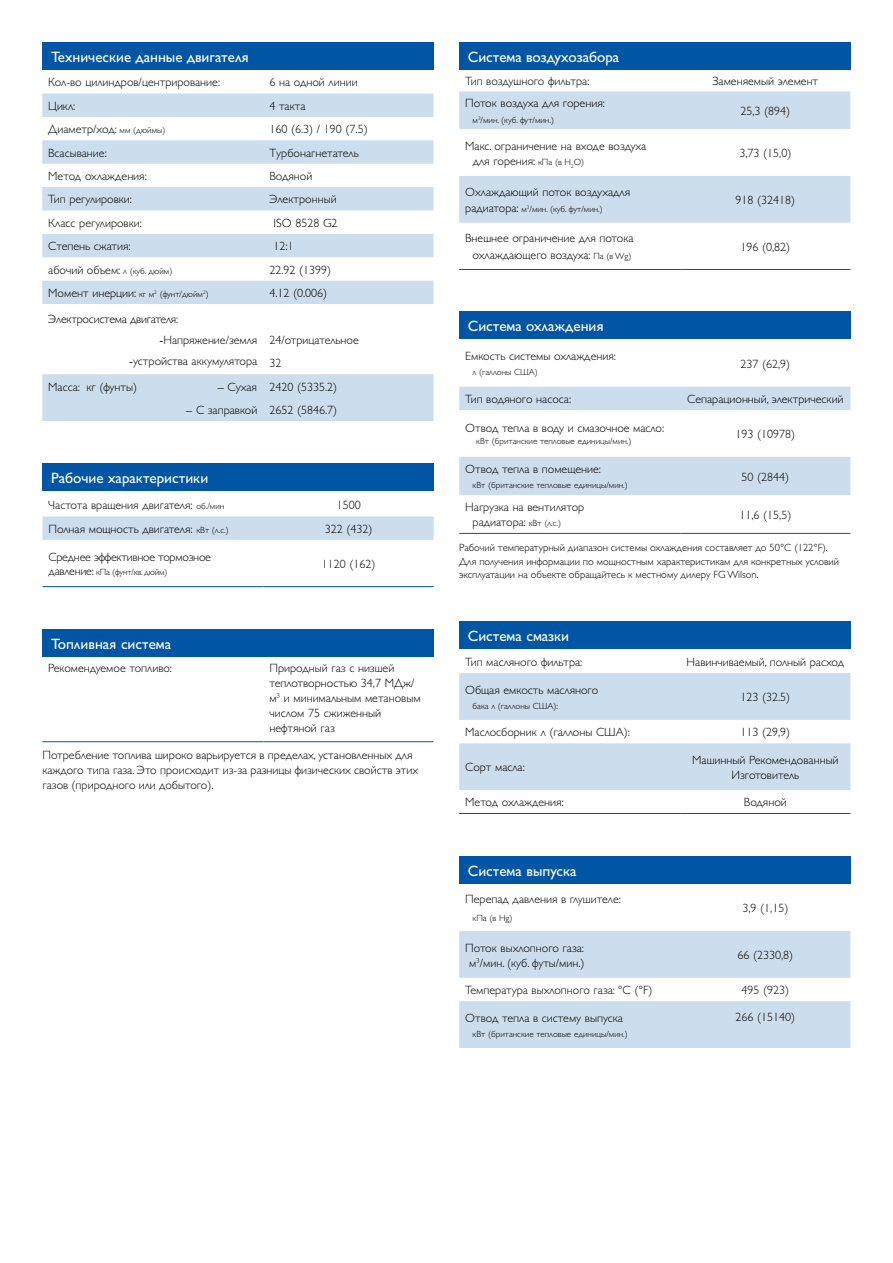
<style>
.page{position:relative;width:893px;height:1263px;background:#fff}
.page>*{position:absolute;margin:0;border:0;box-sizing:border-box;transform-origin:0 0}
.t1{font:15px "Gill Sans Cyr";color:#fff}
.t2{font:300 12px/15px "Gill Sans Cyr";color:#000}
.t3{font:300 12px "Gill Sans Cyr";letter-spacing:-.02em;color:#000}
.t4{font:300 10.5px/13.5px "Gill Sans Cyr";color:#000}
.t5{font:300 9px "Gill Sans Cyr";color:#000}
.t6{font:300 9px "Gill Sans Cyr";letter-spacing:-.02em;color:#000}
.s1{font-size:9px}
.s2{font-family:"Geometric 415 BT Lite A";font-weight:400}
.s3{font-size:12px}
</style>
<div class="page">
<div style="left:43px;top:43px;width:391px;height:27px;background:#0055a4"></div>
<div style="left:459px;top:43px;width:391px;height:27px;background:#0055a4"></div>
<svg style="left:42px;top:94px;width:391px;height:327px"></svg>
<svg style="left:459px;top:91px;width:391px;height:132px;fill:#ccdded"></svg>
<hr style="left:459px;top:269px;width:221px;height:1px;background:#0055a4">
<hr style="left:680px;top:269px;width:170px;height:1px;background:#0055a4">
<div style="left:459px;top:311px;width:391px;height:28px;background:#0055a4"></div>
<svg style="left:459px;top:387px;width:391px;height:108px"></svg>
<hr style="left:459px;top:533px;width:221px;height:1px;background:#0055a4">
<hr style="left:680px;top:533px;width:170px;height:1px;background:#0055a4">
<div style="left:459px;top:621px;width:391px;height:28px;background:#0055a4"></div>
<svg style="left:459px;top:673px;width:391px;height:117px;fill:#ccdded"></svg>
<hr style="left:459px;top:813px;width:221px;height:1px;background:#0055a4">
<hr style="left:680px;top:813px;width:170px;height:1px;background:#0055a4">
<div style="left:459px;top:856px;width:391px;height:28px;background:#0055a4"></div>
<svg style="left:459px;top:931px;width:391px;height:117px;fill:#ccdded"></svg>
<div style="left:43px;top:463px;width:391px;height:28px;background:#0055a4"></div>
<div style="left:43px;top:516px;width:391px;height:24px;background:#ccdded"></div>
<hr style="left:43px;top:586px;width:221px;height:1px;background:#0055a4">
<hr style="left:264px;top:586px;width:170px;height:1px;background:#0055a4">
<div style="left:43px;top:629px;width:391px;height:28px;background:#0055a4"></div>
<hr style="left:42px;top:741px;width:221px;height:1px;background:#0055a4">
<hr style="left:263px;top:741px;width:170px;height:1px;background:#0055a4">
<p class="t1" style="left:51px;top:48px;width:199px">Технические данные двигателя</p>
<p class="t1" style="left:468px;top:48px;width:153px">Система воздухозабора</p>
<p class="t2" style="left:48px;top:75px;width:173px">Кол-во цилиндров/центрирование:</p>
<p class="t2" style="left:269px;top:75px;width:90px">6 на одной линии</p>
<p class="t2" style="left:48px;top:98px;width:29px">Цикл:</p>
<p class="t2" style="left:269px;top:98px;width:38px">4 такта</p>
<p class="t2" style="left:48px;top:122px;width:119px">Диаметр/ход: <span class="s1">мм (дюймы)</span></p>
<p class="t2" style="left:269px;top:122px;width:100px">160 (6.3) / 190 (7.5)</p>
<p class="t2" style="left:48px;top:145px;width:60px">Всасывание:</p>
<p class="t2" style="left:269px;top:145px;width:91px">Tурбонагнетатель</p>
<p class="t2" style="left:48px;top:168px;width:100px">Метод охлаждения:</p>
<p class="t2" style="left:269px;top:168px;width:44px">Водяной</p>
<p class="t2" style="left:48px;top:192px;width:85px">Тип регулировки:</p>
<p class="t2" style="left:269px;top:192px;width:69px">Электронный</p>
<p class="t2" style="left:48px;top:215px;width:95px">Класс регулировки:</p>
<p class="t2" style="left:274px;top:215px;width:65px">ISO 8528 G2</p>
<p class="t2" style="left:48px;top:239px;width:84px">Степень сжатия:</p>
<p class="t2" style="left:274px;top:239px;width:22px">12:1</p>
<p class="t2" style="left:48px;top:262px;width:126px">абочий объем: <span class="s1">л (куб. дюйм)</span></p>
<p class="t2" style="left:269px;top:262px;width:63px">22.92 (1399)</p>
<p class="t2" style="left:48px;top:285px;width:162px">Момент инерции: <span class="s1">кг м</span><sup>2</sup> <span class="s1">(фунт/дюйм</span><sup>2</sup><span class="s1">)</span></p>
<p class="t2" style="left:269px;top:285px;width:59px">4.12 (0.006)</p>
<p class="t3" style="left:48px;top:312px;width:132px">Электросистема двигателя:</p>
<p class="t2" style="left:160px;top:332px;width:99px"><span class="s2">-</span>Напряжение/земля</p>
<p class="t2" style="left:129px;top:353px;width:130px"><span class="s2">-</span>устройства аккумулятора</p>
<p class="t2" style="left:465px;top:74px;width:126px">Тип воздушного фильтра:</p>
<p class="t2" style="left:713px;top:74px;width:107px">Заменяемый элемент</p>
<p class="t2" style="left:465px;top:95px;width:141px">Поток воздуха для горения:</p>
<p class="t5" style="left:473px;top:115px;width:83px">м<sup>3</sup>/мин. (куб. фут/мин.)</p>
<p class="t2" style="left:740px;top:103px;width:51px">25,3 (894)</p>
<p class="t2" style="left:473px;top:138px;width:175px;text-indent:-8px">Макс. ограничение на входе воздуха для горения: <span class="s1">кПа (в Н</span><sub>2</sub><span class="s1">О)</span></p>
<p class="t2" style="left:739px;top:146px;width:53px">3,73 (15,0)</p>
<p class="t2" style="left:465px;top:184px;width:166px">Охлаждающий поток воздухадля</p>
<p class="t5" style="left:465px;top:204px;width:139px"><span class="s3">радиатора:</span> м<sup>3</sup>/мин. (куб. фут/мин.)</p>
<p class="t2" style="left:736px;top:192px;width:61px">918 (32418)</p>
<p class="t2" style="left:465px;top:230px;width:170px;line-height:16.5px;text-align:center">Внешнее ограничение для потока охлаждающего воздуха: <span class="s1">Па (в Wg)</span></p>
<p class="t2" style="left:740px;top:239px;width:51px">196 (0,82)</p>
<p class="t1" style="left:468px;top:317px;width:137px">Система охлаждения</p>
<p class="t2" style="left:465px;top:349px;width:152px">Емкость системы охлаждения:</p>
<p class="t5" style="left:473px;top:367px;width:67px">л (галлоны США)</p>
<p class="t2" style="left:269px;top:328px;width:91px;line-height:23.4px">24/отрицательное<br>32</p>
<p class="t2" style="left:740px;top:356px;width:51px">237 (62,9)</p>
<p class="t2" style="left:48px;top:379px;width:90px">Масса: кг (фунты)</p>
<p class="t2" style="left:218px;top:379px;width:121px"><span class="s2">–</span> Сухая 2420 (5335.2)</p>
<p class="t2" style="left:186px;top:402px;width:152px"><span class="s2">–</span> С заправкой 2652 (5846.7)</p>
<p class="t1" style="left:51px;top:469px;width:159px">Рабочие характеристики</p>
<p class="t2" style="left:49px;top:498px;width:177px">Частота вращения двигателя: <span class="s1">об./мин</span></p>
<p class="t2" style="left:337px;top:498px;width:25px">1500</p>
<p class="t2" style="left:49px;top:521px;width:182px">Полная мощность двигателя: <span class="s1">кВт (л.с.)</span></p>
<p class="t2" style="left:325px;top:521px;width:49px">322 (432)</p>
<p class="t3" style="left:49px;top:550px;width:164px">Среднее эффективное тормозное</p>
<p class="t6" style="left:49px;top:567px;width:120px"><span class="s3">давление:</span> кПа (фунт/кв. дюйм)</p>
<p class="t2" style="left:322px;top:556px;width:55px">1120 (162)</p>
<p class="t1" style="left:51px;top:635px;width:122px">Топливная система</p>
<p class="t2" style="left:48px;top:660px;width:125px">Рекомендуемое топливо:</p>
<p class="t2" style="left:269px;top:660px;width:153px">Природный газ с низшей теплотворностью 34,7 МДж/ м<sup>3</sup> и минимальным метановым числом 75 сжиженный нефтяной газ</p>
<p class="t2" style="left:43px;top:747px;width:377px">Потребление топлива широко варьируется в пределах, установленных для каждого типа газа. Это происходит из-за разницы физических свойств этих газов (природного или добытого).</p>
<p class="t2" style="left:465px;top:391px;width:107px">Тип водяного насоса:</p>
<p class="t2" style="left:687px;top:391px;width:158px">Сепарационный, электрический</p>
<p class="t2" style="left:465px;top:420px;width:200px">Отвод тепла в воду и смазочное масло:</p>
<p class="t5" style="left:476px;top:436px;width:157px">кВт (британские тепловые единицы/мин.)</p>
<p class="t2" style="left:736px;top:426px;width:61px">193 (10978)</p>
<p class="t2" style="left:465px;top:461px;width:137px">Отвод тепла в помещение:</p>
<p class="t5" style="left:473px;top:480px;width:157px">кВт (британские тепловые единицы/мин.)</p>
<p class="t2" style="left:742px;top:469px;width:49px">50 (2844)</p>
<p class="t2" style="left:473px;top:500px;width:113px;text-indent:-7px">Нагрузка на вентилятор радиатора: <span class="s1">кВт (л.с.)</span></p>
<p class="t2" style="left:739px;top:507px;width:53px">11,6 (15,5)</p>
<p class="t4" style="left:459px;top:541px;width:381px">Рабочий температурный диапазон системы охлаждения составляет до 50°C (122°F).<br>Для получения информации по мощностным характеристикам для конкретных условий эксплуатации на объекте обращайтесь к местному дилеру FG Wilson.</p>
<p class="t1" style="left:468px;top:627px;width:103px">Система смазки</p>
<p class="t2" style="left:465px;top:654px;width:119px">Тип масляного фильтра:</p>
<p class="t2" style="left:687px;top:654px;width:159px">Навинчиваемый, полный расход</p>
<p class="t2" style="left:465px;top:682px;width:134px">Общая емкость масляного</p>
<p class="t5" style="left:473px;top:700px;width:87px">бака л (галлоны США):</p>
<p class="t2" style="left:740px;top:689px;width:51px">123 (32.5)</p>
<p class="t2" style="left:465px;top:725px;width:166px">Маслосборник л (галлоны США):</p>
<p class="t2" style="left:740px;top:725px;width:51px">113 (29,9)</p>
<p class="t2" style="left:465px;top:760px;width:61px">Сорт масла:</p>
<p class="t2" style="left:692px;top:752px;width:148px;text-align:center">Машинный Рекомендованный<br>Изготовитель</p>
<p class="t2" style="left:465px;top:795px;width:100px">Метод охлаждения:</p>
<p class="t2" style="left:744px;top:795px;width:44px">Водяной</p>
<p class="t1" style="left:468px;top:862px;width:110px">Система выпуска</p>
<p class="t2" style="left:465px;top:891px;width:157px">Перепад давления в глушителе:</p>
<p class="t5" style="left:473px;top:913px;width:41px">кПа (в Hg)</p>
<p class="t2" style="left:742px;top:900px;width:47px">3,9 (1,15)</p>
<p class="t2" style="left:465px;top:940px;width:121px;text-align:center">Поток выхлопного газа: м<sup>3</sup>/мин. (куб. футы/мин.)</p>
<p class="t2" style="left:737px;top:947px;width:57px">66 (2330,8)</p>
<p class="t2" style="left:465px;top:982px;width:189px">Температура выхлопного газа: °C (°F)</p>
<p class="t2" style="left:742px;top:982px;width:49px">495 (923)</p>
<p class="t2" style="left:465px;top:1010px;width:159px">Отвод тепла в систему выпуска</p>
<p class="t5" style="left:473px;top:1028px;width:157px">кВт (британские тепловые единицы/мин.)</p>
<p class="t2" style="left:736px;top:1009px;width:61px">266 (15140)</p>
</div>
